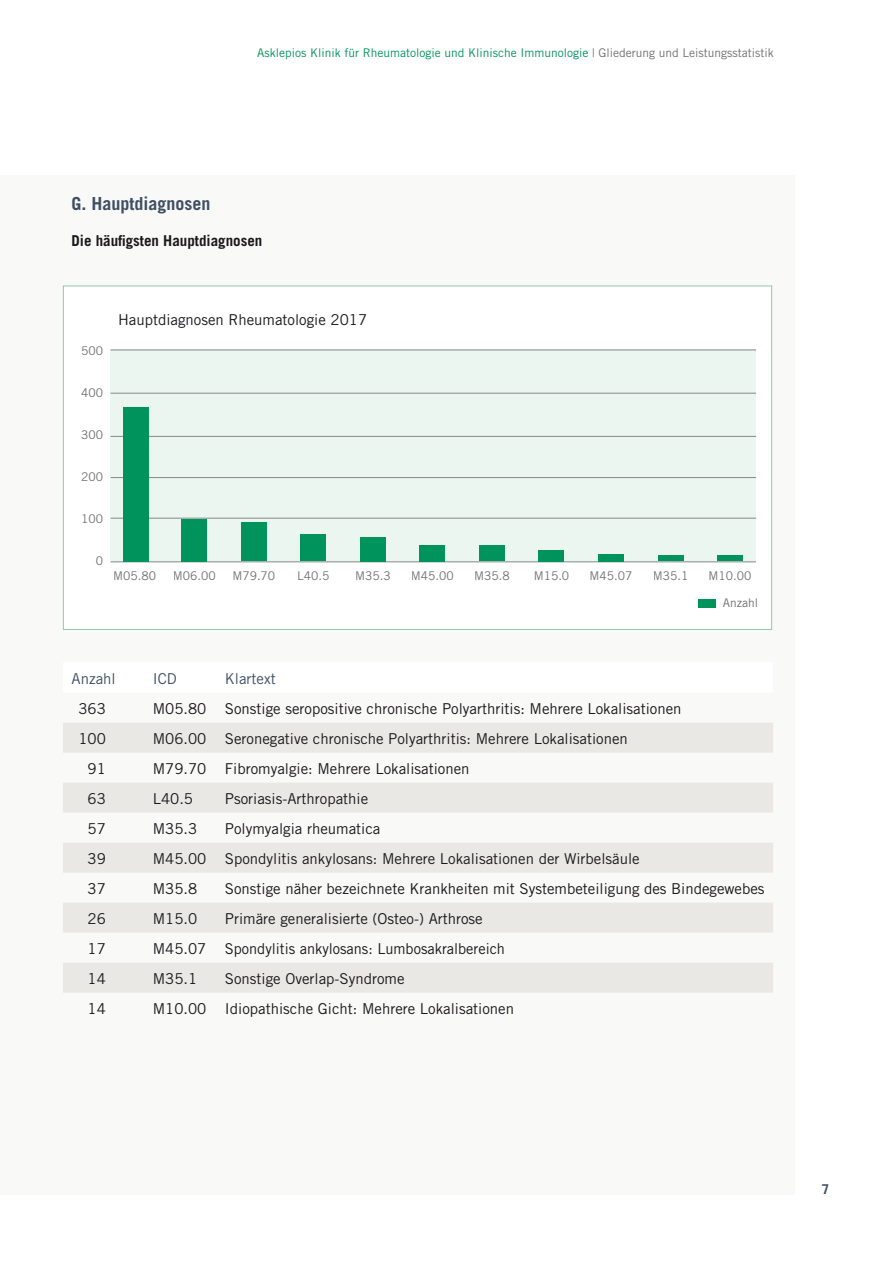
<style>
.page{position:relative;width:893px;height:1263px;background:#fff}
.page>*{position:absolute;margin:0;border:0;box-sizing:border-box;transform-origin:0 0}
.t1{font:700 18px "Trade Gothic LT Std";color:#3f4f64}
.t2{font:15px "Trade Gothic LT Std";color:#1b181c}
.t3{font:700 15px "Trade Gothic LT Std";color:#1b181c}
.t4{font:15px "Trade Gothic LT Std";color:#3f4f64}
.t5{font:700 13.5px "Trade Gothic LT Std";color:#3f4f64}
.t6{font:12px "Trade Gothic LT Std";color:#00945c}
.t7{font:12px "Trade Gothic LT Std";color:#707274}
.t8{font:12px "Trade Gothic LT Std";color:#707173}
.s1{color:#707173}
</style>
<div class="page">
<div style="left:0;top:175px;width:795px;height:1020px;background:#f9f9f7"></div>
<svg style="left:63px;top:723px;width:710px;height:270px;fill:#eae8e4"></svg>
<div style="left:63px;top:286px;width:709px;height:343px;background:#fff"></div>
<div style="left:111px;top:350px;width:645px;height:212px;background:#ecf6f0"></div>
<hr style="left:111px;top:350px;width:645px;height:1px;background:#86888a">
<hr style="left:111px;top:393px;width:645px;height:1px;background:#86888a">
<hr style="left:111px;top:436px;width:645px;height:1px;background:#86888a">
<hr style="left:111px;top:477px;width:645px;height:1px;background:#86888a">
<hr style="left:111px;top:518px;width:645px;height:1px;background:#86888a">
<hr style="left:111px;top:561px;width:645px;height:1px;background:#86888a">
<div style="left:699px;top:599px;width:17px;height:8px;background:#00945c"></div>
<div style="left:123px;top:407px;width:26px;height:154px;background:#00945c"></div>
<div style="left:181px;top:519px;width:25px;height:42px;background:#00945c"></div>
<div style="left:241px;top:523px;width:26px;height:38px;background:#00945c"></div>
<div style="left:301px;top:534px;width:25px;height:27px;background:#00945c"></div>
<div style="left:360px;top:537px;width:26px;height:24px;background:#00945c"></div>
<div style="left:420px;top:545px;width:25px;height:16px;background:#00945c"></div>
<div style="left:479px;top:546px;width:26px;height:15px;background:#00945c"></div>
<div style="left:539px;top:550px;width:25px;height:11px;background:#00945c"></div>
<div style="left:598px;top:554px;width:26px;height:7px;background:#00945c"></div>
<div style="left:658px;top:555px;width:25px;height:6px;background:#00945c"></div>
<div style="left:717px;top:555px;width:26px;height:6px;background:#00945c"></div>
<p class="t6" style="left:257px;top:45px;width:518px">Asklepios Klinik für Rheumatologie und Klinische Immunologie <span class="s1">| Gliederung und Leistungsstatistik</span></p>
<p class="t1" style="left:71px;top:193px;width:141px">G. Hauptdiagnosen</p>
<p class="t3" style="left:71px;top:231px;width:192px">Die häufigsten Hauptdiagnosen</p>
<p class="t8" style="left:81px;top:343px;width:23px">500</p>
<p class="t8" style="left:81px;top:385px;width:23px">400</p>
<p class="t8" style="left:81px;top:427px;width:23px">300</p>
<p class="t8" style="left:81px;top:469px;width:23px">200</p>
<p class="t8" style="left:81px;top:511px;width:23px">100</p>
<p class="t8" style="left:96px;top:553px;width:9px">0</p>
<p class="t2" style="left:118px;top:311px;width:251px">Hauptdiagnosen Rheumatologie 2017</p>
<p class="t7" style="left:113px;top:569px;width:44px">M05.80</p>
<p class="t7" style="left:173px;top:569px;width:44px">M06.00</p>
<p class="t7" style="left:232px;top:569px;width:44px">M79.70</p>
<p class="t7" style="left:297px;top:569px;width:34px">L40.5</p>
<p class="t7" style="left:355px;top:569px;width:37px">M35.3</p>
<p class="t7" style="left:411px;top:569px;width:44px">M45.00</p>
<p class="t7" style="left:474px;top:569px;width:37px">M35.8</p>
<p class="t7" style="left:534px;top:569px;width:37px">M15.0</p>
<p class="t7" style="left:589px;top:569px;width:44px">M45.07</p>
<p class="t7" style="left:653px;top:569px;width:37px">M35.1</p>
<p class="t7" style="left:709px;top:569px;width:44px">M10.00</p>
<p class="t8" style="left:723px;top:596px;width:37px">Anzahl</p>
<p class="t4" style="left:71px;top:670px;width:46px">Anzahl</p>
<p class="t4" style="left:153px;top:670px;width:26px">ICD</p>
<p class="t4" style="left:225px;top:670px;width:52px">Klartext</p>
<p class="t2" style="left:78px;top:700px;width:29px">363</p>
<p class="t2" style="left:153px;top:700px;width:530px">M05.80 Sonstige seropositive chronische Polyarthritis: Mehrere Lokalisationen</p>
<p class="t2" style="left:78px;top:730px;width:29px">100</p>
<p class="t2" style="left:153px;top:730px;width:477px">M06.00 Seronegative chronische Polyarthritis: Mehrere Lokalisationen</p>
<p class="t2" style="left:88px;top:760px;width:20px">91</p>
<p class="t2" style="left:153px;top:760px;width:318px">M79.70 Fibromyalgie: Mehrere Lokalisationen</p>
<p class="t2" style="left:88px;top:790px;width:20px">63</p>
<p class="t2" style="left:153px;top:790px;width:42px">L40.5</p>
<p class="t2" style="left:225px;top:790px;width:145px">Psoriasis-Arthropathie</p>
<p class="t2" style="left:88px;top:820px;width:20px">57</p>
<p class="t2" style="left:153px;top:820px;width:46px">M35.3</p>
<p class="t2" style="left:225px;top:820px;width:157px">Polymyalgia rheumatica</p>
<p class="t2" style="left:88px;top:850px;width:20px">39</p>
<p class="t2" style="left:153px;top:850px;width:488px">M45.00 Spondylitis ankylosans: Mehrere Lokalisationen der Wirbelsäule</p>
<p class="t2" style="left:88px;top:880px;width:20px">37</p>
<p class="t2" style="left:153px;top:880px;width:46px">M35.8</p>
<p class="t2" style="left:225px;top:880px;width:541px">Sonstige näher bezeichnete Krankheiten mit Systembeteiligung des Bindegewebes</p>
<p class="t2" style="left:88px;top:910px;width:20px">26</p>
<p class="t2" style="left:153px;top:910px;width:46px">M15.0</p>
<p class="t2" style="left:225px;top:910px;width:259px">Primäre generalisierte (Osteo-) Arthrose</p>
<p class="t2" style="left:88px;top:940px;width:20px">17</p>
<p class="t2" style="left:153px;top:940px;width:354px">M45.07 Spondylitis ankylosans: Lumbosakralbereich</p>
<p class="t2" style="left:88px;top:970px;width:20px">14</p>
<p class="t2" style="left:153px;top:970px;width:46px">M35.1</p>
<p class="t2" style="left:225px;top:970px;width:181px">Sonstige Overlap-Syndrome</p>
<p class="t2" style="left:88px;top:1000px;width:20px">14</p>
<p class="t2" style="left:153px;top:1000px;width:363px">M10.00 Idiopathische Gicht: Mehrere Lokalisationen</p>
<p class="t5" style="left:822px;top:1181px;width:9px">7</p>
</div>
